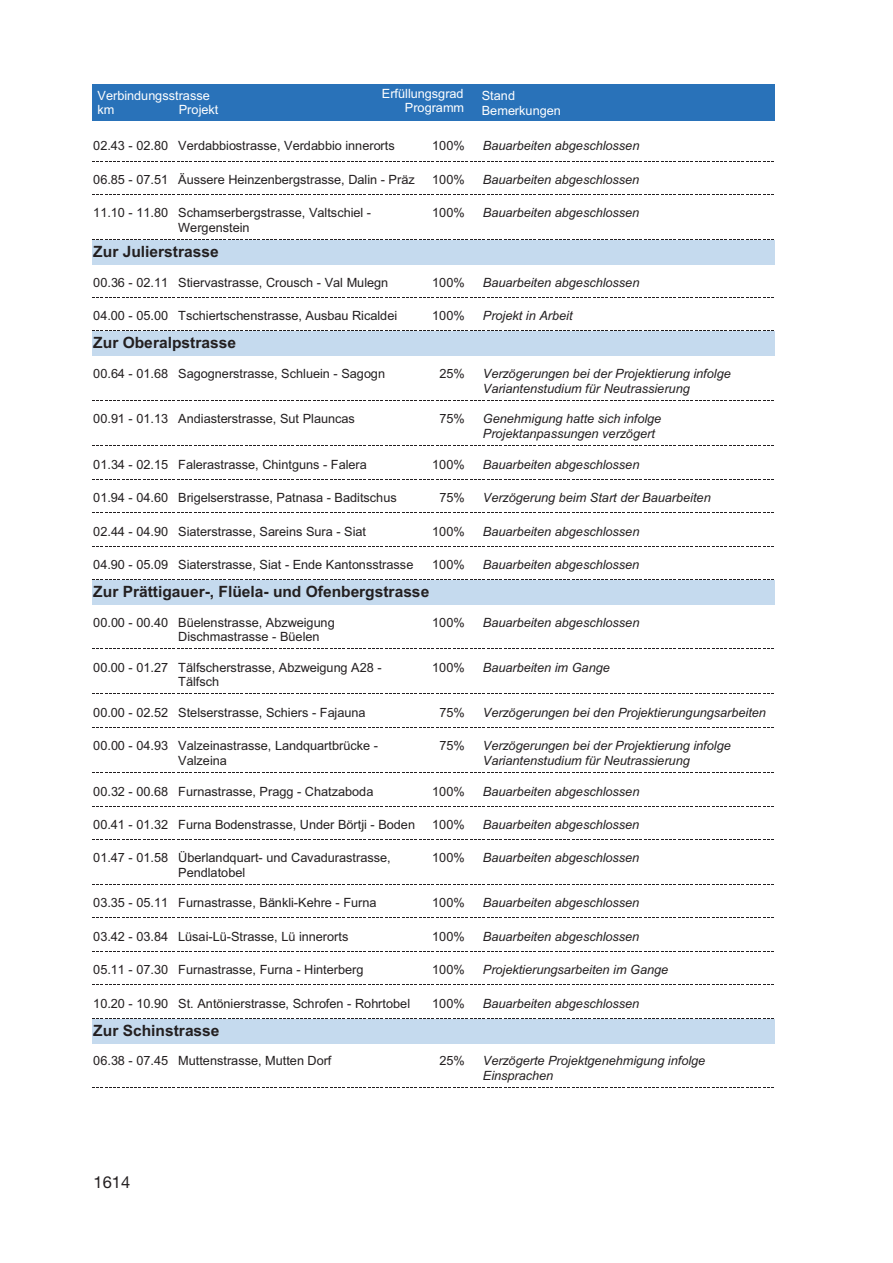
<style>
.page{position:relative;width:893px;height:1263px;background:#fff}
.page>*{position:absolute;margin:0;border:0;box-sizing:border-box;transform-origin:0 0}
.t1{font:16.5px "Helvetica Neue LT Std";color:#231f20}
.t2{font:700 15.6px "Arial";color:#231f20}
.t3{font:12.75px/14.5px "Arial";color:#231f20}
.t4{font:italic 12.75px/14.7px "Arial";color:#231f20}
.t5{font:12.75px/14.5px "Arial";color:#fff}
</style>
<div class="page">
<div style="left:92px;top:85px;width:683px;height:36px;background:#2972b9"></div>
<svg style="left:92px;top:161px;width:682px;height:1px"></svg>
<svg style="left:92px;top:194px;width:682px;height:1px"></svg>
<svg style="left:92px;top:239px;width:682px;height:1px"></svg>
<div style="left:92px;top:241px;width:683px;height:24px;background:#c5daee"></div>
<svg style="left:92px;top:297px;width:682px;height:1px"></svg>
<svg style="left:92px;top:331px;width:682px;height:1px"></svg>
<div style="left:92px;top:332px;width:683px;height:24px;background:#c5daee"></div>
<svg style="left:92px;top:400px;width:682px;height:1px"></svg>
<svg style="left:92px;top:479px;width:682px;height:1px"></svg>
<svg style="left:92px;top:546px;width:682px;height:1px"></svg>
<svg style="left:92px;top:579px;width:682px;height:1px"></svg>
<div style="left:92px;top:581px;width:683px;height:24px;background:#c5daee"></div>
<svg style="left:92px;top:727px;width:682px;height:1px"></svg>
<svg style="left:92px;top:806px;width:682px;height:1px"></svg>
<svg style="left:92px;top:839px;width:682px;height:1px"></svg>
<svg style="left:92px;top:884px;width:682px;height:1px"></svg>
<svg style="left:92px;top:951px;width:682px;height:1px"></svg>
<svg style="left:92px;top:1018px;width:682px;height:1px"></svg>
<div style="left:92px;top:1019px;width:683px;height:24px;background:#c5daee"></div>
<p class="t5" style="left:382px;top:86px;width:84px;text-align:right">Erfüllungsgrad<br>Programm</p>
<p class="t5" style="left:482px;top:88px;width:81px">Stand<br>Bemerkungen</p>
<p class="t5" style="left:98px;top:88px;width:114px">Verbindungsstrasse km</p>
<p class="t5" style="left:179px;top:103px;width:41px">Projekt</p>
<p class="t3" style="left:93px;top:139px;width:303px">02.43 - 02.80 Verdabbiostrasse, Verdabbio innerorts</p>
<p class="t3" style="left:432px;top:139px;width:34px">100%</p>
<p class="t4" style="left:483px;top:139px;width:158px">Bauarbeiten abgeschlossen</p>
<p class="t3" style="left:93px;top:172px;width:323px">06.85 - 07.51 Äussere Heinzenbergstrasse, Dalin - Präz</p>
<p class="t3" style="left:432px;top:172px;width:34px">100%</p>
<p class="t4" style="left:483px;top:172px;width:158px">Bauarbeiten abgeschlossen</p>
<p class="t3" style="left:178px;top:206px;width:194px">Schamserbergstrasse, Valtschiel -<br>Wergenstein</p>
<p class="t3" style="left:93px;top:206px;width:76px">11.10 - 11.80</p>
<p class="t3" style="left:432px;top:206px;width:34px">100%</p>
<p class="t4" style="left:483px;top:206px;width:158px">Bauarbeiten abgeschlossen</p>
<p class="t2" style="left:93px;top:241px;width:127px">Zur Julierstrasse</p>
<p class="t3" style="left:93px;top:275px;width:297px">00.36 - 02.11 Stiervastrasse, Crousch - Val Mulegn</p>
<p class="t3" style="left:432px;top:275px;width:34px">100%</p>
<p class="t4" style="left:483px;top:275px;width:158px">Bauarbeiten abgeschlossen</p>
<p class="t3" style="left:93px;top:308px;width:305px">04.00 - 05.00 Tschiertschenstrasse, Ausbau Ricaldei</p>
<p class="t3" style="left:432px;top:308px;width:34px">100%</p>
<p class="t4" style="left:483px;top:308px;width:91px">Projekt in Arbeit</p>
<p class="t2" style="left:93px;top:332px;width:144px">Zur Oberalpstrasse</p>
<p class="t3" style="left:93px;top:366px;width:293px">00.64 - 01.68 Sagognerstrasse, Schluein - Sagogn</p>
<p class="t4" style="left:483px;top:366px;width:249px">Verzögerungen bei der Projektierung infolge<br>Variantenstudium für Neutrassierung</p>
<p class="t3" style="left:439px;top:366px;width:27px">25%</p>
<p class="t3" style="left:439px;top:412px;width:27px">75%</p>
<p class="t3" style="left:93px;top:412px;width:263px">00.91 - 01.13 Andiasterstrasse, Sut Plauncas</p>
<p class="t4" style="left:483px;top:412px;width:180px">Genehmigung hatte sich infolge<br>Projektanpassungen verzögert</p>
<p class="t3" style="left:93px;top:457px;width:275px">01.34 - 02.15 Falerastrasse, Chintguns - Falera</p>
<p class="t3" style="left:432px;top:457px;width:34px">100%</p>
<p class="t4" style="left:483px;top:457px;width:158px">Bauarbeiten abgeschlossen</p>
<p class="t3" style="left:93px;top:490px;width:305px">01.94 - 04.60 Brigelserstrasse, Patnasa - Baditschus</p>
<p class="t3" style="left:439px;top:490px;width:27px">75%</p>
<p class="t4" style="left:483px;top:490px;width:229px">Verzögerung beim Start der Bauarbeiten</p>
<p class="t3" style="left:93px;top:524px;width:274px">02.44 - 04.90 Siaterstrasse, Sareins Sura - Siat</p>
<p class="t3" style="left:432px;top:524px;width:34px">100%</p>
<p class="t4" style="left:483px;top:524px;width:158px">Bauarbeiten abgeschlossen</p>
<p class="t3" style="left:93px;top:557px;width:322px">04.90 - 05.09 Siaterstrasse, Siat - Ende Kantonsstrasse</p>
<p class="t3" style="left:432px;top:557px;width:34px">100%</p>
<p class="t4" style="left:483px;top:557px;width:158px">Bauarbeiten abgeschlossen</p>
<p class="t2" style="left:93px;top:581px;width:337px">Zur Prättigauer-, Flüela- und Ofenbergstrasse</p>
<p class="t3" style="left:178px;top:615px;width:158px">Büelenstrasse, Abzweigung<br>Dischmastrasse - Büelen</p>
<p class="t3" style="left:93px;top:615px;width:76px">00.00 - 00.40</p>
<p class="t3" style="left:432px;top:615px;width:34px">100%</p>
<p class="t4" style="left:483px;top:615px;width:158px">Bauarbeiten abgeschlossen</p>
<p class="t3" style="left:178px;top:660px;width:205px">Tälfscherstrasse, Abzweigung A28 -<br>Tälfsch</p>
<p class="t3" style="left:93px;top:660px;width:76px">00.00 - 01.27</p>
<p class="t3" style="left:432px;top:660px;width:34px">100%</p>
<p class="t4" style="left:483px;top:660px;width:128px">Bauarbeiten im Gange</p>
<p class="t3" style="left:93px;top:705px;width:274px">00.00 - 02.52 Stelserstrasse, Schiers - Fajauna</p>
<p class="t3" style="left:439px;top:705px;width:27px">75%</p>
<p class="t4" style="left:483px;top:705px;width:285px">Verzögerungen bei den Projektierungungsarbeiten</p>
<p class="t3" style="left:178px;top:738px;width:201px">Valzeinastrasse, Landquartbrücke -<br>Valzeina</p>
<p class="t3" style="left:439px;top:738px;width:27px">75%</p>
<p class="t3" style="left:93px;top:738px;width:76px">00.00 - 04.93</p>
<p class="t4" style="left:483px;top:738px;width:249px">Verzögerungen bei der Projektierung infolge<br>Variantenstudium für Neutrassierung</p>
<p class="t3" style="left:93px;top:784px;width:282px">00.32 - 00.68 Furnastrasse, Pragg - Chatzaboda</p>
<p class="t3" style="left:432px;top:784px;width:34px">100%</p>
<p class="t4" style="left:483px;top:784px;width:158px">Bauarbeiten abgeschlossen</p>
<p class="t3" style="left:93px;top:817px;width:323px">00.41 - 01.32 Furna Bodenstrasse, Under Börtji - Boden</p>
<p class="t3" style="left:432px;top:817px;width:34px">100%</p>
<p class="t4" style="left:483px;top:817px;width:158px">Bauarbeiten abgeschlossen</p>
<p class="t3" style="left:178px;top:851px;width:214px">Überlandquart- und Cavadurastrasse,<br>Pendlatobel</p>
<p class="t3" style="left:93px;top:851px;width:76px">01.47 - 01.58</p>
<p class="t3" style="left:432px;top:851px;width:34px">100%</p>
<p class="t4" style="left:483px;top:851px;width:158px">Bauarbeiten abgeschlossen</p>
<p class="t3" style="left:93px;top:896px;width:285px">03.35 - 05.11 Furnastrasse, Bänkli-Kehre - Furna</p>
<p class="t3" style="left:432px;top:896px;width:34px">100%</p>
<p class="t4" style="left:483px;top:896px;width:158px">Bauarbeiten abgeschlossen</p>
<p class="t3" style="left:93px;top:929px;width:257px">03.42 - 03.84 Lüsai-Lü-Strasse, Lü innerorts</p>
<p class="t3" style="left:432px;top:929px;width:34px">100%</p>
<p class="t4" style="left:483px;top:929px;width:158px">Bauarbeiten abgeschlossen</p>
<p class="t3" style="left:93px;top:962px;width:272px">05.11 - 07.30 Furnastrasse, Furna - Hinterberg</p>
<p class="t3" style="left:432px;top:962px;width:34px">100%</p>
<p class="t4" style="left:483px;top:962px;width:187px">Projektierungsarbeiten im Gange</p>
<p class="t3" style="left:93px;top:996px;width:318px">10.20 - 10.90 St. Antönierstrasse, Schrofen - Rohrtobel</p>
<p class="t3" style="left:432px;top:996px;width:34px">100%</p>
<p class="t4" style="left:483px;top:996px;width:158px">Bauarbeiten abgeschlossen</p>
<p class="t2" style="left:93px;top:1020px;width:128px">Zur Schinstrasse</p>
<p class="t3" style="left:93px;top:1054px;width:240px">06.38 - 07.45 Muttenstrasse, Mutten Dorf</p>
<p class="t4" style="left:483px;top:1054px;width:224px">Verzögerte Projektgenehmigung infolge<br>Einsprachen</p>
<p class="t3" style="left:439px;top:1054px;width:27px">25%</p>
<p class="t1" style="left:94px;top:1172px;width:38px">1614</p>
</div>
